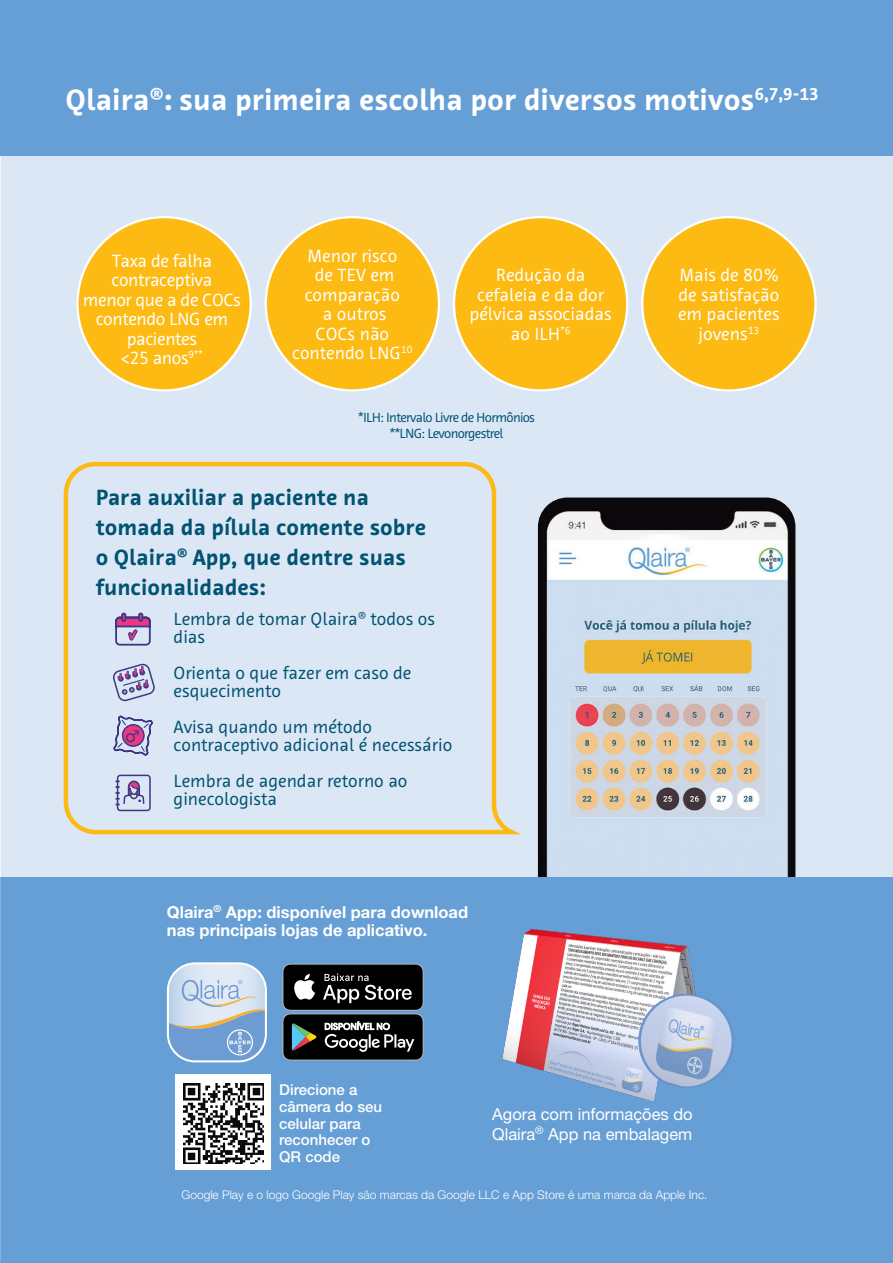
<style>
.page{position:relative;width:893px;height:1263px;background:#fff}
.page>*{position:absolute;margin:0;border:0;box-sizing:border-box;transform-origin:0 0}
.t1{font:700 30px "Bayer Sans";color:#fff}
.t2{font:700 22.5px/30px "Bayer Sans";color:#015372}
.t3{font:18px/18px "Bayer Sans";color:#015372}
.Heading_2{font:18px/19.5px "Bayer Sans";color:#fff;text-align:center}
.Heading_2-2{font:18px/19.5px "Bayer Sans";letter-spacing:-.02em;color:#fff;text-align:center}
.t4{font:700 16.5px/18px "Helvetica Neue LT Std";color:#fff}
.t5{font:16.5px/19.5px "Helvetica Neue LT Std";color:#fff}
.Body{font:500 15px/16.8px "Helvetica Neue LT Std";color:#fff}
.t6{font:13.5px "Bayer Sans";letter-spacing:-.05em;color:#015372}
.Body-2{font:300 12px "Helvetica Neue LT Std";color:#fff}
</style>
<div class="page">
<div style="left:1px;top:0;width:892px;height:1263px;background:#dce7f5"></div>
<img style="left:538px;top:497px;width:257px;height:381px">
<div style="left:0;top:878px;width:893px;height:385px;background:#669fd5"></div>
<svg style="left:63px;top:461px;width:454px;height:374px"></svg>
<svg style="left:168px;top:965px;width:97px;height:96px"></svg>
<div style="left:167px;top:962px;width:100px;height:100px;border:2px solid #fff;border-radius:27px"></div>
<svg style="left:282px;top:964px;width:142px;height:96px;background:#2f3234"></svg>
<div style="left:175px;top:1074px;width:96px;height:96px;background:#fff"></div>
<img style="left:183px;top:1083px;width:81px;height:80px">
<div style="left:0;top:0;width:893px;height:156px;background:#669fd5"></div>
<svg style="left:111px;top:662px;width:46px;height:41px"></svg>
<svg style="left:111px;top:713px;width:44px;height:43px"></svg>
<div style="left:126px;top:733px;width:9px;height:9px;border:1px solid #3a3984;border-radius:50%"></div>
<svg style="left:114px;top:774px;width:37px;height:38px"></svg>
<svg style="left:114px;top:613px;width:38px;height:33px"></svg>
<div style="left:121px;top:613px;width:5px;height:9px;border:2px solid #3a3984;border-radius:2px"></div>
<div style="left:138px;top:613px;width:5px;height:9px;border:2px solid #3a3984;border-radius:2px"></div>
<div style="left:266px;top:217px;width:173px;height:173px;background:#fcba13;border-radius:50%"></div>
<div style="left:454px;top:217px;width:173px;height:173px;background:#fcba13;border-radius:50%"></div>
<div style="left:642px;top:217px;width:173px;height:173px;background:#fcba13;border-radius:50%"></div>
<div style="left:77px;top:217px;width:174px;height:173px;background:#fcba13;border-radius:50%"></div>
<img style="left:502px;top:929px;width:194px;height:173px">
<svg style="left:638px;top:994px;width:96px;height:94px"></svg>
<img style="left:641px;top:996px;width:91px;height:90px;border-radius:45px">
<p class="t1" style="left:66px;top:80px;width:755px">Qlaira®: sua primeira escolha por diversos motivos<sup>6,7,9-13</sup></p>
<p class="Heading_2-2" style="left:83px;top:251px;width:159px">Taxa de falha contraceptiva<br>menor que a de COCs contendo LNG em pacientes<br>&lt;25 anos<sup>9**</sup></p>
<p class="Heading_2" style="left:307px;top:246px;width:91px">Menor risco</p>
<p class="Heading_2" style="left:305px;top:265px;width:97px">de TEV em comparação</p>
<p class="Heading_2" style="left:323px;top:304px;width:65px">a outros</p>
<p class="Heading_2" style="left:292px;top:324px;width:122px">COCs não contendo LNG<sup>10</sup></p>
<p class="Heading_2" style="left:496px;top:265px;width:91px">Redução da</p>
<p class="Heading_2" style="left:470px;top:285px;width:143px">cefaleia e da dor pélvica associadas</p>
<p class="Heading_2" style="left:511px;top:324px;width:61px">ao ILH<sup>*6</sup></p>
<p class="t6" style="left:358px;top:409px;width:179px">*ILH: Intervalo Livre de Hormônios</p>
<p class="t6" style="left:389px;top:425px;width:116px">**LNG: Levonorgestrel</p>
<p class="t2" style="left:96px;top:482px;width:332px">Para auxiliar a paciente na tomada da pílula comente sobre o Qlaira® App, que dentre suas funcionalidades:</p>
<p class="t3" style="left:174px;top:610px;width:263px">Lembra de tomar Qlaira® todos os dias</p>
<p class="t3" style="left:174px;top:664px;width:239px">Orienta o que fazer em caso de esquecimento</p>
<p class="t3" style="left:174px;top:718px;width:280px">Avisa quando um método contraceptivo adicional é necessário</p>
<p class="t3" style="left:174px;top:772px;width:235px">Lembra de agendar retorno ao ginecologista</p>
<p class="t4" style="left:167px;top:903px;width:303px">Qlaira<sup>®</sup> App: disponível para download nas principais lojas de aplicativo.</p>
<p class="Heading_2" style="left:678px;top:265px;width:103px">Mais de 80% de satisfação em pacientes jovens<sup>13</sup></p>
<p class="Body" style="left:279px;top:1081px;width:104px">Direcione a câmera do seu celular para reconhecer o<br>QR code</p>
<p class="Body-2" style="left:181px;top:1187px;width:528px">Google Play e o logo Google Play são marcas da Google LLC e App Store é uma marca da Apple Inc.</p>
<p class="t5" style="left:492px;top:1104px;width:202px">Agora com informações do<br>Qlaira<sup>®</sup> App na embalagem</p>
</div>
